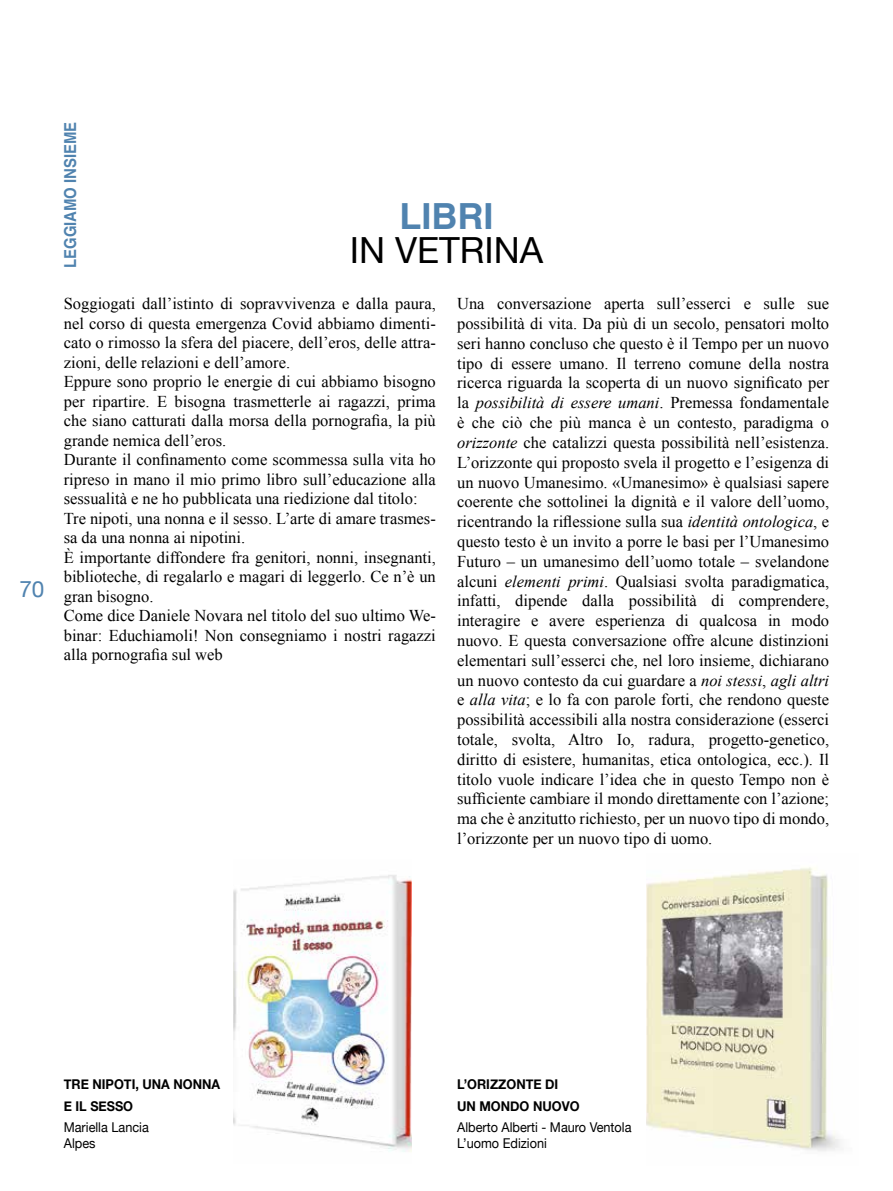
<style>
.page{position:relative;width:893px;height:1191px;background:#fff}
.page>*{position:absolute;margin:0;border:0;box-sizing:border-box;transform-origin:0 0}
.t1{font:36px "Helvetica Neue";color:#000}
.t2{font:700 36px "Helvetica";color:#5083af}
.t3{font:22.5px "Helvetica Neue";color:#5083af}
.t4{font:16.5px/19.8px "Times New Roman";color:#000}
.t5{font:700 16.5px "Helvetica";color:#5083af;scale:.9 1}
.t6{font:13.5px/16.2px "Helvetica Neue";color:#000;scale:.94 1}
.t7{font:700 13.5px/21.6px "Helvetica Neue";color:#000;scale:.94 1}
.s1{font-style:italic}
</style>
<div class="page">
<img style="left:234px;top:875px;width:177px;height:277px">
<img style="left:646px;top:867px;width:194px;height:284px">
<h2 class="t3" style="left:19px;top:573px;width:27px">70</h2>
<p class="t5" style="left:57px;top:268px;width:164px;rotate:-90deg">LEGGIAMO INSIEME</p>
<h1 class="t2" style="left:399px;top:187px;width:95px">LIBRI</h1>
<h1 class="t1" style="left:350px;top:224px;width:195px">IN VETRINA</h1>
<p class="t4" style="left:64px;top:294px;width:374px">Soggiogati dall’istinto di sopravvivenza e dalla paura, nel corso di questa emergenza Covid abbiamo dimenti&shy;cato o rimosso la sfera del piacere, dell’eros, delle attra&shy;zioni, delle relazioni e dell’amore.<br>Eppure sono proprio le energie di cui abbiamo bisogno per ripartire. E bisogna trasmetterle ai ragazzi, prima che siano catturati dalla morsa della pornografia, la più grande nemica dell’eros.<br>Durante il confinamento come scommessa sulla vita ho ripreso in mano il mio primo libro sull’educazione alla sessualità e ne ho pubblicata una riedizione dal titolo:<br>Tre nipoti, una nonna e il sesso. L’arte di amare trasmes&shy;sa da una nonna ai nipotini.<br>È importante diffondere fra genitori, nonni, insegnanti, biblioteche, di regalarlo e magari di leggerlo. Ce n’è un gran bisogno.<br>Come dice Daniele Novara nel titolo del suo ultimo We&shy;binar: Educhiamoli! Non consegniamo i nostri ragazzi alla pornografia sul web</p>
<p class="t4" style="left:457px;top:293px;width:374px;text-align:justify">Una conversazione aperta sull’esserci e sulle sue possibilità di vita. Da più di un secolo, pensatori molto seri hanno concluso che questo è il Tempo per un nuovo tipo di essere umano. Il terreno comune della nostra ricerca riguarda la scoperta di un nuovo significato per la <span class="s1">possibilità di essere umani</span>. Premessa fondamentale è che ciò che più manca è un contesto, paradigma o <span class="s1">orizzonte</span> che catalizzi questa possibilità nell’esistenza.<br>L’orizzonte qui proposto svela il progetto e l’esigenza di un nuovo Umanesimo. «Umanesimo» è qualsiasi sapere coerente che sottolinei la dignità e il valore dell’uomo, ricentrando la riflessione sulla sua <span class="s1">identità ontologica</span>, e questo testo è un invito a porre le basi per l’Umanesimo Futuro – un umanesimo dell’uomo totale – svelandone alcuni <span class="s1">elementi primi</span>. Qualsiasi svolta paradigmatica, infatti, dipende dalla possibilità di comprendere, interagire e avere esperienza di qualcosa in modo nuovo. E questa conversazione offre alcune distinzioni elementari sull’esserci che, nel loro insieme, dichiarano un nuovo contesto da cui guardare a <span class="s1">noi stessi</span>, <span class="s1">agli altri </span>e <span class="s1">alla vita</span>; e lo fa con parole forti, che rendono queste possibilità accessibili alla nostra considerazione (esserci totale, svolta, Altro Io, radura, progetto-genetico, diritto di esistere, humanitas, etica ontologica, ecc.). Il titolo vuole indicare l’idea che in questo Tempo non è sufficiente cambiare il mondo direttamente con l’azione; ma che è anzitutto richiesto, per un nuovo tipo di mondo, l’orizzonte per un nuovo tipo di uomo.</p>
<p class="t7" style="left:64px;top:1073px;width:168px">TRE NIPOTI, UNA NONNA<br>E IL SESSO</p>
<p class="t6" style="left:64px;top:1120px;width:92px">Mariella Lancia<br>Alpes</p>
<p class="t7" style="left:457px;top:1073px;width:132px">L’ORIZZONTE DI<br>UN MONDO NUOVO</p>
<p class="t6" style="left:457px;top:1120px;width:187px">Alberto Alberti - Mauro Ventola<br>L’uomo Edizioni</p>
</div>
